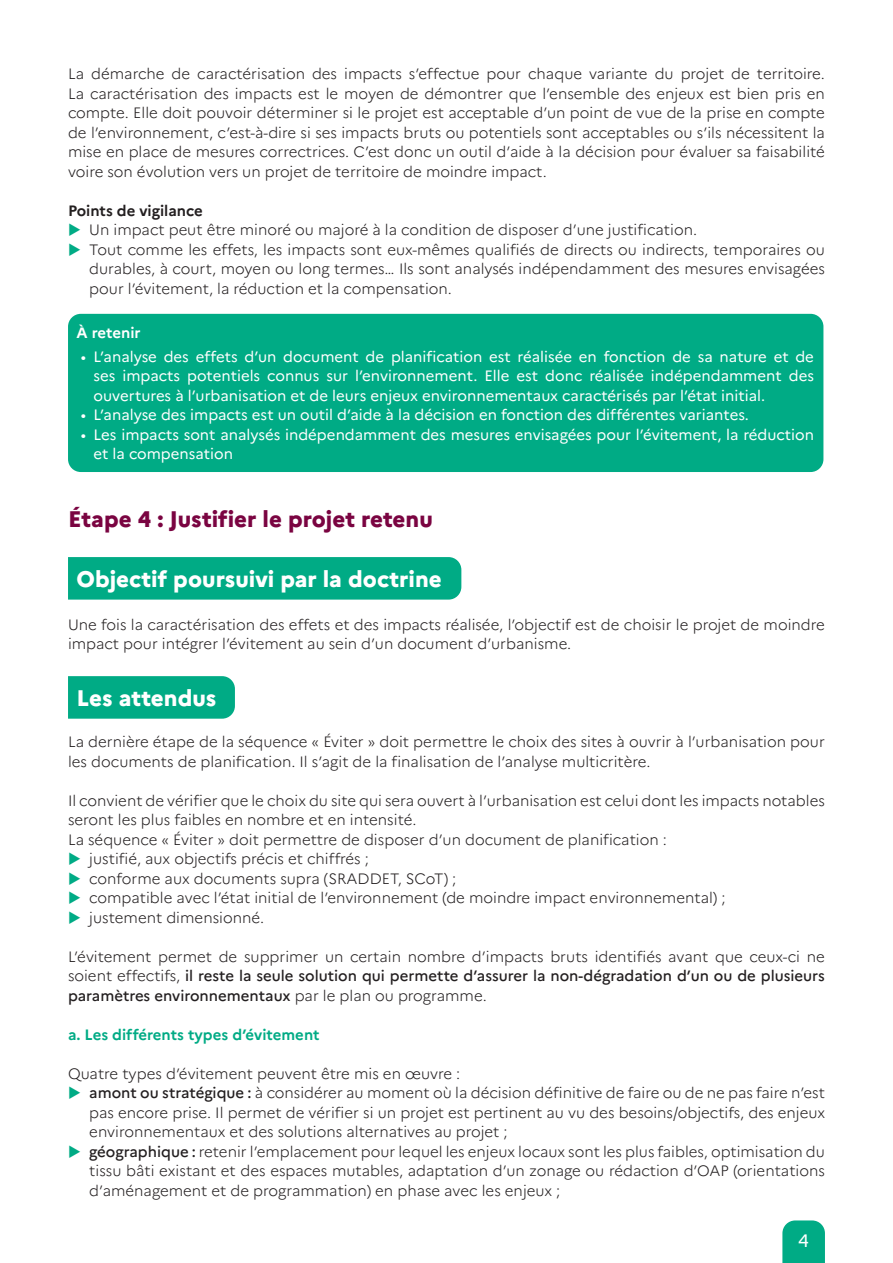
<style>
.page{position:relative;width:893px;height:1263px;background:#fff}
.page>*{position:absolute;margin:0;border:0;box-sizing:border-box;transform-origin:0 0}
.titre1{font:800 22.5px "Marianne";color:#fff}
.titre1-2{font:800 22.5px "Marianne";color:#7a0441}
.t1{font:18px "Marianne";color:#fff}
.texte{font:300 15px/19.5px "Marianne";color:#231f20;text-align:justify}
.texte-2{font:15px/19.5px "Marianne";color:#fff;text-align:justify}
.texte-3{font:700 15px "Marianne";color:#00ab85}
.texte-4{font:700 15px "Marianne";color:#231f20}
.texte-5{font:700 15px "Marianne";color:#fff}
.s1{font-weight:500}
</style>
<div class="page">
<svg style="left:782px;top:1220px;width:43px;height:43px;background:#0faf8c"></svg>
<div style="left:68px;top:314px;width:755px;height:158px;background:#00ab85;border-radius:13px"></div>
<div style="left:68px;top:557px;width:393px;height:43px;background:#00ab85"></div>
<div style="left:68px;top:676px;width:167px;height:43px;background:#00ab85"></div>
<p class="texte" style="left:68px;top:63px;width:758px">La démarche de caractérisation des impacts s’effectue pour chaque variante du projet de territoire.<br>La caractérisation des impacts est le moyen de démontrer que l’ensemble des enjeux est bien pris en compte. Elle doit pouvoir déterminer si le projet est acceptable d’un point de vue de la prise en compte de l’environnement, c’est-à-dire si ses impacts bruts ou potentiels sont acceptables ou s’ils nécessitent la mise en place de mesures correctrices. C’est donc un outil d’aide à la décision pour évaluer sa faisabilité voire son évolution vers un projet de territoire de moindre impact.</p>
<p class="texte-4" style="left:68px;top:199px;width:136px">Points de vigilance</p>
<p class="texte" style="left:89px;top:219px;width:609px">Un impact peut être minoré ou majoré à la condition de disposer d’une justification.</p>
<p class="texte" style="left:89px;top:239px;width:737px">Tout comme les effets, les impacts sont eux-mêmes qualifiés de directs ou indirects, temporaires ou durables, à court, moyen ou long termes… Ils sont analysés indépendamment des mesures envisagées pour l’évitement, la réduction et la compensation.</p>
<p class="texte-5" style="left:77px;top:321px;width:66px">À retenir</p>
<p class="texte-2" style="left:94px;top:345px;width:722px;text-indent:-13px">• L’analyse des effets d’un document de planification est réalisée en fonction de sa nature et de ses impacts potentiels connus sur l’environnement. Elle est donc réalisée indépendamment des ouvertures à l’urbanisation et de leurs enjeux environnementaux caractérisés par l’état initial.</p>
<p class="texte-2" style="left:81px;top:404px;width:670px">• L’analyse des impacts est un outil d’aide à la décision en fonction des différentes variantes.</p>
<p class="texte-2" style="left:94px;top:423px;width:722px;text-indent:-13px">• Les impacts sont analysés indépendamment des mesures envisagées pour l’évitement, la réduction et la compensation</p>
<p class="titre1-2" style="left:68px;top:502px;width:366px">Étape 4 : Justifier le projet retenu</p>
<p class="titre1" style="left:77px;top:561px;width:367px">Objectif poursuivi par la doctrine</p>
<p class="texte" style="left:68px;top:614px;width:758px">Une fois la caractérisation des effets et des impacts réalisée, l’objectif est de choisir le projet de moindre impact pour intégrer l’évitement au sein d’un document d’urbanisme.</p>
<p class="titre1" style="left:77px;top:680px;width:141px">Les attendus</p>
<p class="texte" style="left:68px;top:731px;width:758px">La dernière étape de la séquence « Éviter » doit permettre le choix des sites à ouvrir à l’urbanisation pour les documents de planification. Il s’agit de la finalisation de l’analyse multicritère.</p>
<p class="texte" style="left:68px;top:789px;width:758px">Il convient de vérifier que le choix du site qui sera ouvert à l’urbanisation est celui dont les impacts notables seront les plus faibles en nombre et en intensité.</p>
<p class="texte" style="left:68px;top:828px;width:600px">La séquence « Éviter » doit permettre de disposer d’un document de planification :</p>
<p class="texte" style="left:89px;top:848px;width:281px">justifié, aux objectifs précis et chiffrés ;</p>
<p class="texte" style="left:89px;top:867px;width:368px">conforme aux documents supra (SRADDET, SCoT) ;</p>
<p class="texte" style="left:89px;top:887px;width:638px">compatible avec l’état initial de l’environnement (de moindre impact environnemental) ;</p>
<p class="texte" style="left:89px;top:906px;width:176px">justement dimensionné.</p>
<p class="texte" style="left:68px;top:945px;width:758px">L’évitement permet de supprimer un certain nombre d’impacts bruts identifiés avant que ceux-ci ne soient effectifs, <span class="s1">il reste la seule solution qui permette d’assurer la non-dégradation d’un ou de plusieurs paramètres environnementaux</span> par le plan ou programme.</p>
<p class="texte-3" style="left:68px;top:1022px;width:253px">a. Les différents types d’évitement</p>
<p class="texte" style="left:68px;top:1062px;width:394px">Quatre types d’évitement peuvent être mis en œuvre :</p>
<p class="texte" style="left:89px;top:1082px;width:737px"><span class="s1">amont ou stratégique :</span> à considérer au moment où la décision définitive de faire ou de ne pas faire n’est pas encore prise. Il permet de vérifier si un projet est pertinent au vu des besoins/objectifs, des enjeux environnementaux et des solutions alternatives au projet ;</p>
<p class="texte" style="left:89px;top:1140px;width:737px"><span class="s1">géographique :</span> retenir l’emplacement pour lequel les enjeux locaux sont les plus faibles, optimisation du tissu bâti existant et des espaces mutables, adaptation d’un zonage ou rédaction d’OAP (orientations d’aménagement et de programmation) en phase avec les enjeux ;</p>
<p class="t1" style="left:798px;top:1226px;width:12px">4</p>
</div>
